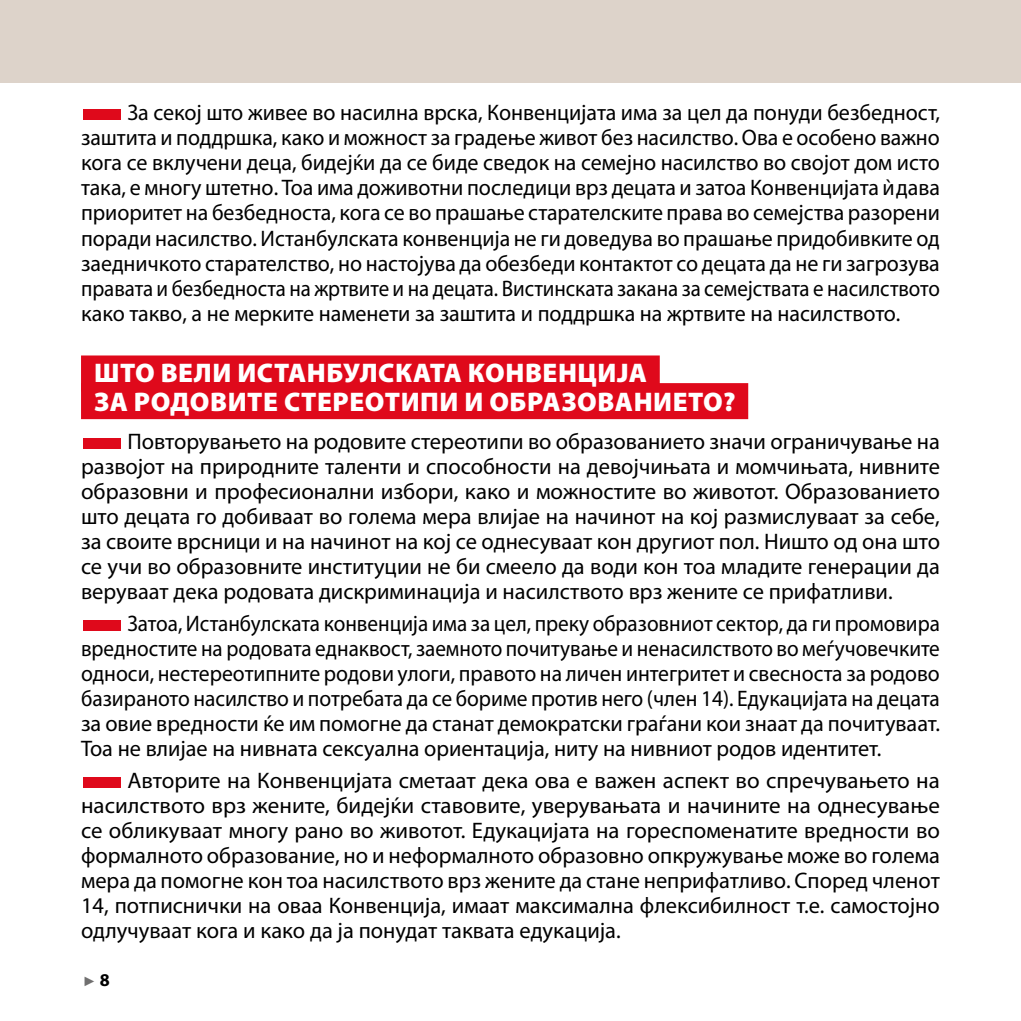
<style>
.page{position:relative;width:1021px;height:1021px;background:#fff}
.page>*{position:absolute;margin:0;border:0;box-sizing:border-box;transform-origin:0 0}
.t1{font:900 27px/29.2px "Myriad Pro";letter-spacing:.02em;color:#fff}
.t2{font:22.5px/25px "Myriad Pro";color:#000;text-align:justify}
.t3{font:22.5px/25px "Myriad Pro";color:#000;text-align:justify;scale:.94 1}
.t4{font:13.5px "Arial";color:#706f6f}
.s1{color:#df091b}
.s2{font-family:"Myriad Pro";font-weight:700;font-size:18px;color:#000}
</style>
<div class="page">
<div style="left:81px;top:355px;width:578px;height:36px;background:#df091b"></div>
<div style="left:81px;top:383px;width:667px;height:36px;background:#df091b"></div>
<div style="left:0;top:0;width:1020px;height:83px;background:#ddd3ca"></div>
<p class="t2" style="left:81px;top:100px;width:860px"><span class="s1">■</span>За секој што живее во насилна врска, Конвенцијата има за цел да понуди безбедност, заштита и поддршка, како и можност за градење живот без насилство. Ова е особено важно кога се вклучени деца, бидејќи да се биде сведок на семејно насилство во својот дом исто така, е многу штетно. Тоа има доживотни последици врз децата и затоа Конвенцијата и` дава приоритет на безбедноста, кога се во прашање старателските права во семејства разорени поради насилство. Истанбулската конвенција не ги доведува во прашање придобивките од заедничкото старателство, но настојува да обезбеди контактот со децата да не ги загрозува правата и безбедноста на жртвите и на децата. Вистинската закана за семејствата е насилството како такво, а не мерките наменети за заштита и поддршка на жртвите на насилството.</p>
<p class="t1" style="left:94px;top:357px;width:643px">ШТО ВЕЛИ ИСТАНБУЛСКАТА КОНВЕНЦИЈА<br>ЗА РОДОВИТЕ СТЕРЕОТИПИ И ОБРАЗОВАНИЕТО?</p>
<p class="t2" style="left:81px;top:428px;width:860px"><span class="s1">■</span>Повторувањето на родовите стереотипи во образованието значи ограничување на развојот на природните таленти и способности на девојчињата и момчињата, нивните образовни и професионални избори, како и можностите во животот. Образованието што децата го добиваат во голема мера влијае на начинот на кој размислуваат за себе, за своите врсници и на начинот на кој се однесуваат кон другиот пол. Ништо од она што се учи во образовните институции не би смеело да води кон тоа младите генерации да веруваат дека родовата дискриминација и насилството врз жените се прифатливи.</p>
<p class="t3" style="left:81px;top:610px;width:915px"><span class="s1">■</span>Затоа, Истанбулската конвенција има за цел, преку образовниот сектор, да ги промовира вредностите на родовата еднаквост, заемното почитување и ненасилството во меѓучовечките односи, нестереотипните родови улоги, правото на личен интегритет и свесноста за родово базираното насилство и потребата да се бориме против него (член 14). Едукацијата на децата за овие вредности ќе им помогне да станат демократски граѓани кои знаат да почитуваат.<br>Тоа не влијае на нивната сексуална ориентација, ниту на нивниот родов идентитет.</p>
<p class="t2" style="left:81px;top:767px;width:860px"><span class="s1">■</span>Авторите на Конвенцијата сметаат дека ова е важен аспект во спречувањето на насилството врз жените, бидејќи ставовите, уверувањата и начините на однесување се обликуваат многу рано во животот. Едукацијата на гореспоменатите вредности во формалното образование, но и неформалното образовно опкружување може во голема мера да помогне кон тоа насилството врз жените да стане неприфатливо. Според членот 14, потписнички на оваа Конвенција, имаат максимална флексибилност т.е. самостојно одлучуваат кога и како да ја понудат таквата едукација.</p>
<p class="t4" style="left:83px;top:972px;width:28px">► <span class="s2">8</span></p>
</div>
